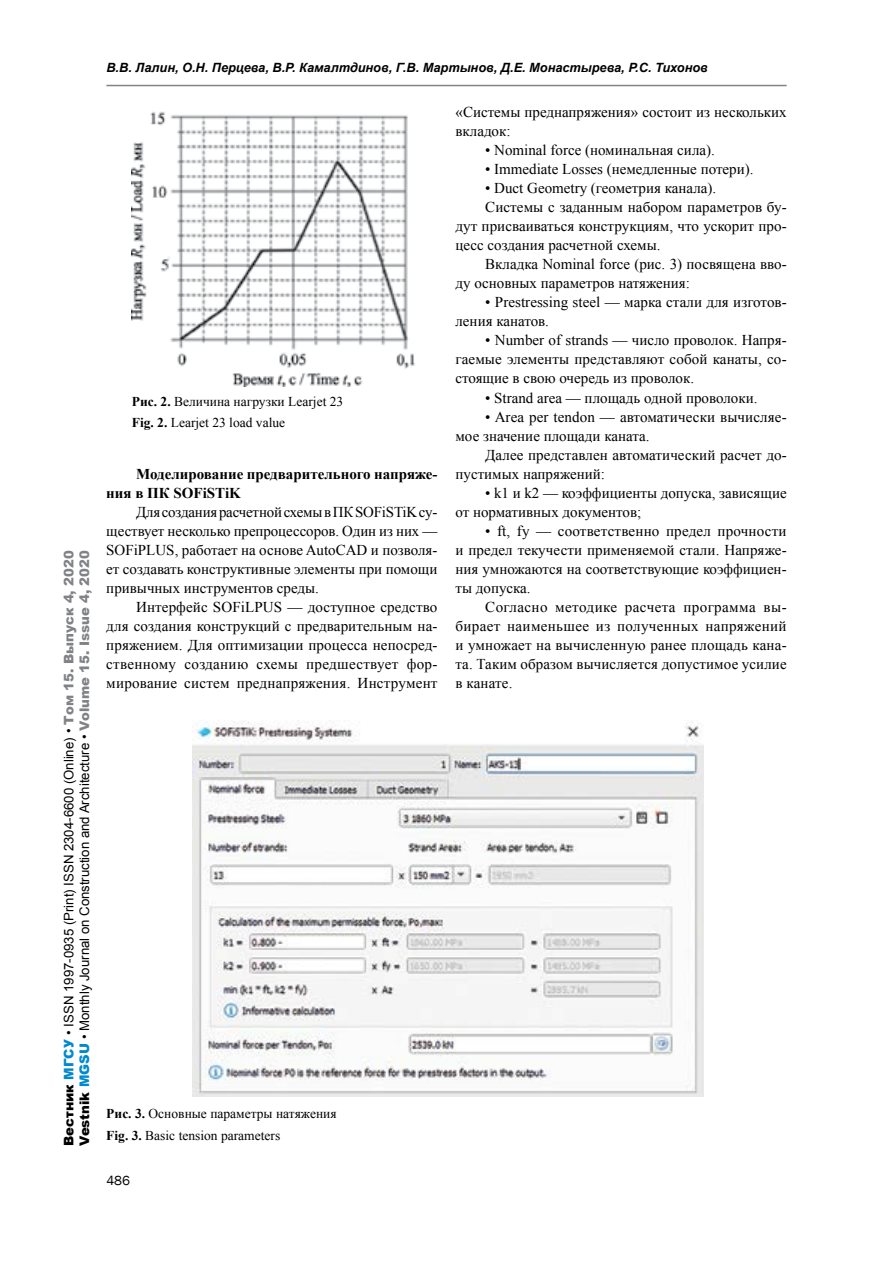
<style>
.page{position:relative;width:893px;height:1263px;background:#fff}
.page>*{position:absolute;margin:0;border:0;box-sizing:border-box;transform-origin:0 0}
.t1{font:15px/19px "Times New Roman";color:#000;text-align:justify}
.t2{font:700 15px/19px "Times New Roman";color:#000}
.t3{font:13.5px/21.5px "Times New Roman";color:#000}
.t4{font:13.5px "Franklin Gothic";color:#000}
.t5{font:13.2px/15.9px "Arial";color:#000}
.t6{font:italic 700 12.75px "Arial";color:#000}
.s1{font-weight:900}
.s2{font-weight:900;color:#0089cf}
.s3{font-weight:900;color:#808285}
.s4{font-weight:700}
</style>
<div class="page">
<hr style="left:106px;top:85px;width:681px;height:1px;background:#808285">
<img style="left:132px;top:111px;width:283px;height:276px">
<img style="left:192px;top:720px;width:511px;height:376px">
<p class="t5" style="left:61px;top:1146px;width:597px;rotate:-90deg"><span class="s1">Вестник</span> <span class="s2">МГСУ</span> • ISSN 1997-0935 (Print) ISSN 2304-6600 (Online) • <span class="s3">Том 15. Выпуск 4, 2020<br></span><span class="s1">Vestnik</span> <span class="s2">MGSU</span> • Monthly Journal on Construction and Architecture • <span class="s3">Volume 15. Issue 4, 2020</span></p>
<p class="t6" style="left:106px;top:59px;width:603px">В.В. Лалин, О.Н. Перцева, В.Р. Камалтдинов, Г.В. Мартынов, Д.Е. Монастырева, Р.С. Тихонов</p>
<p class="t3" style="left:132px;top:390px;width:213px"><span class="s4">Рис. 2.</span> Величина нагрузки Learjet 23<br><span class="s4">Fig. 2.</span> Learjet 23 load value</p>
<p class="t2" style="left:106px;top:464px;width:333px;text-indent:30px">Моделирование предварительного напряже&shy;ния в ПК SOFiSTiK</p>
<p class="t1" style="left:106px;top:502px;width:333px;text-indent:30px">Для создания расчетной схемы в ПК SOFiSTiK су&shy;ществует несколько препроцессоров. Один из них — SOFiPLUS, работает на основе AutoCAD и позволя&shy;ет создавать конструктивные элементы при помощи привычных инструментов среды.</p>
<p class="t1" style="left:106px;top:597px;width:333px;text-indent:30px">Интерфейс SOFiLPUS — доступное средство для создания конструкций с предварительным на&shy;пряжением. Для оптимизации процесса непосред&shy;ственному созданию схемы предшествует фор&shy;мирование систем преднапряжения. Инструмент</p>
<p class="t1" style="left:455px;top:102px;width:333px">«Системы преднапряжения» состоит из нескольких вкладок:</p>
<p class="t1" style="left:485px;top:140px;width:231px">• Nominal force (номинальная сила).</p>
<p class="t1" style="left:485px;top:159px;width:270px">• Immediate Losses (немедленные потери).</p>
<p class="t1" style="left:485px;top:178px;width:232px">• Duct Geometry (геометрия канала).</p>
<p class="t1" style="left:485px;top:197px;width:303px">Системы с заданным набором параметров бу-</p>
<p class="t1" style="left:455px;top:216px;width:333px">дут присваиваться конструкциям, что ускорит про-</p>
<p class="t1" style="left:455px;top:235px;width:207px">цесс создания расчетной схемы.</p>
<p class="t1" style="left:485px;top:254px;width:303px">Вкладка Nominal force (рис. 3) посвящена вво-</p>
<p class="t1" style="left:455px;top:273px;width:236px">ду основных параметров натяжения:</p>
<p class="t1" style="left:455px;top:292px;width:333px;text-indent:30px">• Prestressing steel — марка стали для изготов&shy;ления канатов.</p>
<p class="t1" style="left:455px;top:331px;width:333px;text-indent:30px">• Number of strands — число проволок. Напря&shy;гаемые элементы представляют собой канаты, со&shy;стоящие в свою очередь из проволок.</p>
<p class="t1" style="left:485px;top:388px;width:274px">• Strand area — площадь одной проволоки.</p>
<p class="t1" style="left:455px;top:407px;width:333px;text-indent:30px">• Area per tendon — автоматически вычисляе&shy;мое значение площади каната.</p>
<p class="t1" style="left:455px;top:445px;width:333px;text-indent:30px">Далее представлен автоматический расчет до&shy;пустимых напряжений:</p>
<p class="t1" style="left:455px;top:483px;width:333px;text-indent:30px">• k1 и k2 — коэффициенты допуска, зависящие от нормативных документов;</p>
<p class="t1" style="left:455px;top:521px;width:333px;text-indent:30px">• ft, fy — соответственно предел прочности и предел текучести применяемой стали. Напряже&shy;ния умножаются на соответствующие коэффициен&shy;ты допуска.</p>
<p class="t1" style="left:455px;top:597px;width:333px;text-indent:30px">Согласно методике расчета программа вы&shy;бирает наименьшее из полученных напряжений и умножает на вычисленную ранее площадь кана&shy;та. Таким образом вычисляется допустимое усилие в канате.</p>
<p class="t3" style="left:106px;top:1103px;width:232px"><span class="s4">Рис. 3.</span> Основные параметры натяжения<br><span class="s4">Fig. 3.</span> Basic tension parameters</p>
<p class="t4" style="left:106px;top:1172px;width:25px">486</p>
</div>
